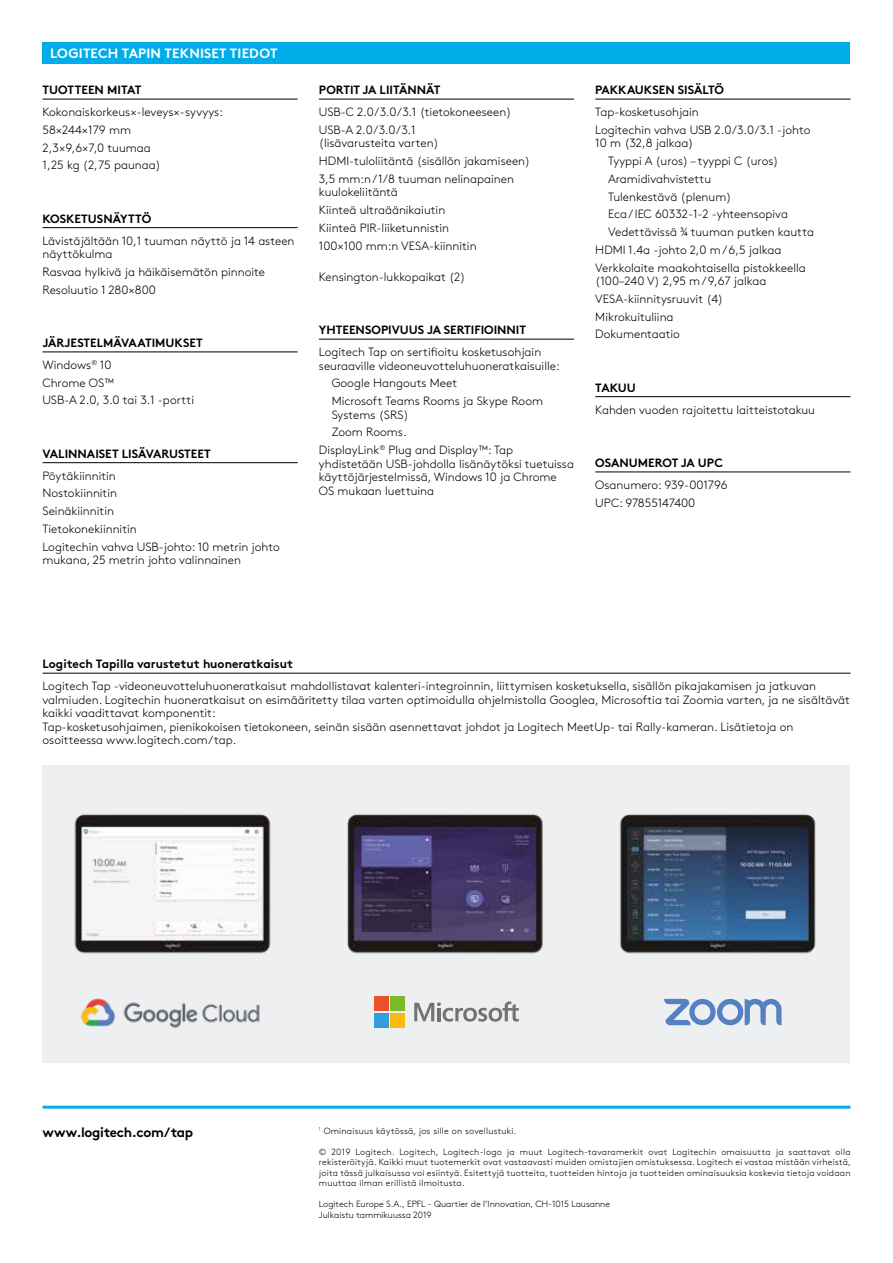
<style>
.page{position:relative;width:893px;height:1263px;background:#fff}
.page>*{position:absolute;margin:0;border:0;box-sizing:border-box;transform-origin:0 0}
.t1{font:700 13.5px "Brown Pro";letter-spacing:.01em;color:#fff}
.t2{font:700 13.5px "Brown Pro";letter-spacing:-.025em;color:#000}
.t3{font:300 12px/17.7px "Brown Pro";color:#000}
.t4{font:700 12px/22px "Brown Pro";color:#000}
.t5{font:300 9px/10.5px "Brown Pro";letter-spacing:.015em;color:#000;text-align:justify}
.s1{font-weight:300}
</style>
<div class="page">
<hr style="left:43px;top:1106px;width:807px;height:3px;background:#00ade9">
<div style="left:43px;top:43px;width:807px;height:21px;background:#00ade9"></div>
<hr style="left:43px;top:99px;width:255px;height:1px;background:#000">
<hr style="left:43px;top:227px;width:255px;height:1px;background:#000">
<hr style="left:43px;top:352px;width:255px;height:1px;background:#000">
<hr style="left:43px;top:462px;width:255px;height:1px;background:#000">
<hr style="left:319px;top:99px;width:255px;height:1px;background:#000">
<hr style="left:319px;top:339px;width:255px;height:1px;background:#000">
<hr style="left:595px;top:99px;width:255px;height:1px;background:#000">
<hr style="left:595px;top:396px;width:255px;height:1px;background:#000">
<hr style="left:595px;top:472px;width:255px;height:1px;background:#000">
<hr style="left:43px;top:673px;width:807px;height:1px;background:#000">
<img style="left:43px;top:765px;width:807px;height:298px">
<svg style="left:664px;top:999px;width:117px;height:26px;background:#a0b6d8"></svg>
<svg style="left:414px;top:1001px;width:105px;height:21px;background:#bfc0c0"></svg>
<div style="left:374px;top:996px;width:15px;height:15px;background:#e95128"></div>
<div style="left:390px;top:996px;width:15px;height:15px;background:#7eba28"></div>
<div style="left:374px;top:1013px;width:15px;height:14px;background:#329fda"></div>
<div style="left:390px;top:1013px;width:15px;height:14px;background:#fbb810"></div>
<img style="left:60px;top:984px;width:220px;height:56px">
<p class="t1" style="left:50px;top:43px;width:229px">LOGITECH TAPIN TEKNISET TIEDOT</p>
<p class="t4" style="left:43px;top:78px;width:100px">TUOTTEEN MITAT</p>
<p class="t3" style="left:43px;top:102px;width:182px">Kokonaiskorkeus×-leveys×-syvyys:<br>58×244×179 mm<br>2,3×9,6×7,0 tuumaa<br>1,25 kg (2,75 paunaa)</p>
<p class="t4" style="left:43px;top:206px;width:110px">KOSKETUSNÄYTTÖ</p>
<p class="t3" style="left:43px;top:233px;width:253px;line-height:13.5px">Lävistäjältään 10,1 tuuman näyttö ja 14 asteen näyttökulma</p>
<p class="t3" style="left:43px;top:262px;width:224px">Rasvaa hylkivä ja häikäisemätön pinnoite<br>Resoluutio 1 280×800</p>
<p class="t4" style="left:43px;top:330px;width:162px">JÄRJESTELMÄVAATIMUKSET<br><span class="s1">Windows</span><sup>®</sup> <span class="s1">10</span></p>
<p class="t3" style="left:43px;top:373px;width:153px">Chrome OS™<br>USB-A 2.0, 3.0 tai 3.1 -portti</p>
<p class="t4" style="left:43px;top:441px;width:170px">VALINNAISET LISÄVARUSTEET</p>
<p class="t3" style="left:43px;top:466px;width:239px">Pöytäkiinnitin<br>Nostokiinnitin<br>Seinäkiinnitin<br>Tietokonekiinnitin<br>Logitechin vahva USB-johto: 10 metrin johto</p>
<p class="t3" style="left:43px;top:550px;width:200px">mukana, 25 metrin johto valinnainen</p>
<p class="t4" style="left:319px;top:78px;width:123px">PORTIT JA LIITÄNNÄT</p>
<p class="t3" style="left:319px;top:102px;width:194px">USB-C 2.0/3.0/3.1 (tietokoneeseen)<br>USB-A 2.0/3.0/3.1</p>
<p class="t3" style="left:319px;top:133px;width:213px">(lisävarusteita varten)<br>HDMI-tuloliitäntä (sisällön jakamiseen)<br>3,5 mm:n / 1/8 tuuman nelinapainen</p>
<p class="t3" style="left:319px;top:182px;width:159px">kuulokeliitäntä<br>Kiinteä ultraäänikaiutin<br>Kiinteä PIR-liiketunnistin<br>100×100 mm:n VESA-kiinnitin</p>
<p class="t3" style="left:319px;top:267px;width:148px">Kensington-lukkopaikat (2)</p>
<p class="t4" style="left:319px;top:318px;width:209px">YHTEENSOPIVUUS JA SERTIFIOINNIT</p>
<p class="t3" style="left:319px;top:344px;width:242px;line-height:13.5px">Logitech Tap on sertifioitu kosketusohjain seuraaville videoneuvotteluhuoneratkaisuille:</p>
<p class="t3" style="left:332px;top:373px;width:213px">Google Hangouts Meet<br>Microsoft Teams Rooms ja Skype Room</p>
<p class="t3" style="left:332px;top:405px;width:79px">Systems (SRS)</p>
<p class="t3" style="left:332px;top:422px;width:77px">Zoom Rooms.</p>
<p class="t3" style="left:319px;top:440px;width:196px">DisplayLink<sup>®</sup> Plug and Display™: Tap</p>
<p class="t3" style="left:319px;top:456px;width:257px;line-height:13.5px">yhdistetään USB-johdolla lisänäytöksi tuetuissa käyttöjärjestelmissä, Windows 10 ja Chrome<br>OS mukaan luettuina</p>
<p class="t4" style="left:595px;top:78px;width:130px">PAKKAUKSEN SISÄLTÖ</p>
<p class="t3" style="left:595px;top:102px;width:217px">Tap-kosketusohjain<br>Logitechin vahva USB 2.0/3.0/3.1 -johto</p>
<p class="t3" style="left:595px;top:133px;width:100px">10 m (32,8 jalkaa)</p>
<p class="t3" style="left:608px;top:151px;width:172px">Tyyppi A (uros) – tyyppi C (uros)</p>
<p class="t3" style="left:608px;top:169px;width:105px">Aramidivahvistettu</p>
<p class="t3" style="left:608px;top:187px;width:125px">Tulenkestävä (plenum)</p>
<p class="t3" style="left:608px;top:204px;width:181px">Eca / IEC 60332-1-2 -yhteensopiva</p>
<p class="t3" style="left:608px;top:222px;width:207px">Vedettävissä ¾ tuuman putken kautta</p>
<p class="t3" style="left:595px;top:240px;width:188px">HDMI 1.4a -johto 2,0 m / 6,5 jalkaa</p>
<p class="t3" style="left:595px;top:258px;width:212px">Verkkolaite maakohtaisella pistokkeella</p>
<p class="t3" style="left:595px;top:271px;width:173px">(100–240 V) 2,95 m / 9,67 jalkaa<br>VESA-kiinnitysruuvit (4)<br>Mikrokuituliina<br>Dokumentaatio</p>
<p class="t4" style="left:595px;top:375px;width:42px">TAKUU</p>
<p class="t3" style="left:595px;top:400px;width:221px">Kahden vuoden rajoitettu laitteistotakuu</p>
<p class="t4" style="left:595px;top:450px;width:129px">OSANUMEROT JA UPC</p>
<p class="t3" style="left:595px;top:475px;width:134px">Osanumero: 939-001796<br>UPC: 97855147400</p>
<p class="t4" style="left:43px;top:652px;width:252px">Logitech Tapilla varustetut huoneratkaisut</p>
<p class="t3" style="left:43px;top:678px;width:809px;line-height:13.5px">Logitech Tap -videoneuvotteluhuoneratkaisut mahdollistavat kalenteri-integroinnin, liittymisen kosketuksella, sisällön pikajakamisen ja jatkuvan valmiuden. Logitechin huoneratkaisut on esimääritetty tilaa varten optimoidulla ohjelmistolla Googlea, Microsoftia tai Zoomia varten, ja ne sisältävät kaikki vaadittavat komponentit:<br>Tap-kosketusohjaimen, pienikokoisen tietokoneen, seinän sisään asennettavat johdot ja Logitech MeetUp- tai Rally-kameran. Lisätietoja on osoitteessa www.logitech.com/tap.</p>
<p class="t2" style="left:43px;top:1121px;width:152px">www.logitech.com/tap</p>
<p class="t5" style="left:319px;top:1125px;width:199px"><sup>1</sup> Ominaisuus käytössä, jos sille on sovellustuki.</p>
<p class="t5" style="left:319px;top:1146px;width:534px">© 2019 Logitech. Logitech, Logitech-logo ja muut Logitech-tavaramerkit ovat Logitechin omaisuutta ja saattavat olla rekisteröityjä. Kaikki muut tuotemerkit ovat vastaavasti muiden omistajien omistuksessa. Logitech ei vastaa mistään virheistä, joita tässä julkaisussa voi esiintyä. Esitettyjä tuotteita, tuotteiden hintoja ja tuotteiden ominaisuuksia koskevia tietoja voidaan muuttaa ilman erillistä ilmoitusta.</p>
<p class="t5" style="left:319px;top:1198px;width:293px">Logitech Europe S.A., EPFL - Quartier de l’Innovation, CH-1015 Lausanne<br>Julkaistu tammikuussa 2019</p>
</div>
